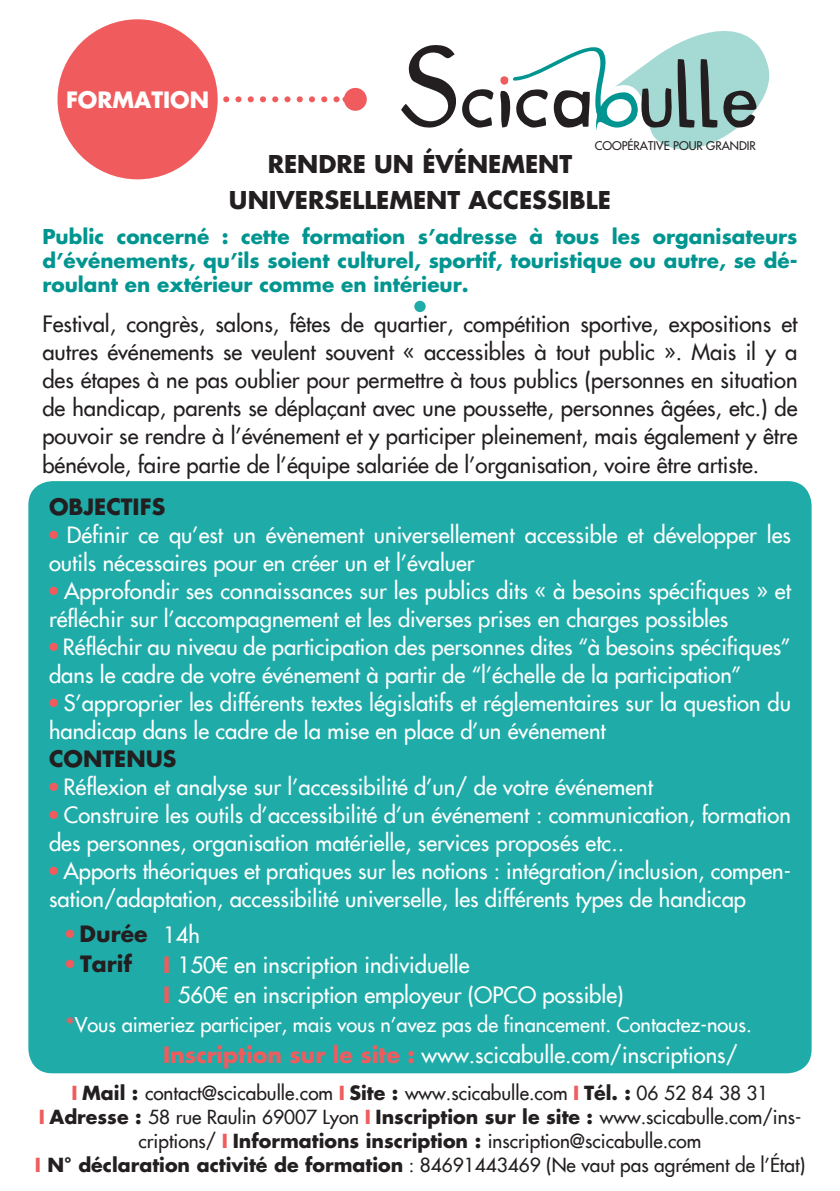
<style>
.page{position:relative;width:840px;height:1191px;background:#fff}
.page>*{position:absolute;margin:0;border:0;box-sizing:border-box;transform-origin:0 0}
.t1{font:700 24px/36px "Futura";color:#231f20;text-align:center}
.t2{font:22px/28px "Futura";color:#fff}
.t3{font:22px/28px "Futura";color:#231f20;text-align:justify}
.t4{font:700 22px "Futura";color:#231f20}
.t5{font:700 22px "Futura";color:#fff}
.t6{font:700 20px/24px "Futura";color:#009590;text-align:justify}
.t7{font:20px "Futura";color:#fff}
.t8{font:19px/24px "Futura";color:#231f20;text-align:center}
.t9{font:11.6px "Futura";color:#231f20}
.s1{font-family:"Futura Std";font-weight:700;font-stretch:condensed;color:#f05c5e}
.s2{font-weight:700;color:#f05c5e}
.s3{font-family:"Arial"}
.s4{font-family:"Futura Std";font-stretch:condensed;color:#f05c5e}
.s5{font-weight:700}
</style>
<div class="page">
<div style="left:28px;top:481px;width:783px;height:592px;background:#1faca9;border-radius:24px"></div>
<div style="left:344px;top:88px;width:22px;height:23px;background:#f05c5e;border-radius:50%"></div>
<svg style="left:217px;top:96px;width:122px;height:6px"></svg>
<div style="left:57px;top:19px;width:160px;height:160px;background:#f05c5e;border-radius:50%"></div>
<svg style="left:401px;top:45px;width:92px;height:83px"></svg>
<svg style="left:500px;top:31px;width:268px;height:119px"></svg>
<div style="left:414px;top:301px;width:11px;height:11px;background:#1faca9;border-radius:50%"></div>
<p class="t5" style="left:66px;top:91px;width:144px">FORMATION</p>
<p class="t9" style="left:594px;top:140px;width:163px">COOPÉRATIVE POUR GRANDIR</p>
<p class="t1" style="left:229px;top:148px;width:383px">RENDRE UN ÉVÉNEMENT<br>UNIVERSELLEMENT ACCESSIBLE</p>
<p class="t6" style="left:42px;top:226px;width:756px">Public concerné : cette formation s’adresse à tous les organisateurs d’événements, qu’ils soient culturel, sportif, touristique ou autre, se dé&shy;roulant en extérieur comme en intérieur.</p>
<p class="t3" style="left:42px;top:312px;width:756px">Festival, congrès, salons, fêtes de quartier, compétition sportive, expositions et autres événements se veulent souvent « accessibles à tout public ». Mais il y a des étapes à ne pas oublier pour permettre à tous publics (personnes en situation de handicap, parents se déplaçant avec une poussette, personnes âgées, etc.) de pouvoir se rendre à l’événement et y participer pleinement, mais également y être bénévole, faire partie de l’équipe salariée de l’organisation, voire être artiste.</p>
<p class="t4" style="left:49px;top:498px;width:118px">OBJECTIFS</p>
<p class="t2" style="left:49px;top:522px;width:743px"><span class="s1">•</span> Définir ce qu’est un évènement universellement accessible et développer les outils nécessaires pour en créer un et l’évaluer</p>
<p class="t2" style="left:49px;top:578px;width:743px"><span class="s1">•</span> Approfondir ses connaissances sur les publics dits « à besoins spécifiques » et réfléchir sur l’accompagnement et les diverses prises en charges possibles</p>
<p class="t2" style="left:49px;top:634px;width:743px"><span class="s1">•</span> Réfléchir au niveau de participation des personnes dites “à besoins spécifiques” dans le cadre de votre événement à partir de “l’échelle de la participation”</p>
<p class="t2" style="left:49px;top:690px;width:743px"><span class="s1">•</span> S’approprier les différents textes législatifs et réglementaires sur la question du handicap dans le cadre de la mise en place d’un événement</p>
<p class="t4" style="left:49px;top:750px;width:129px">CONTENUS</p>
<p class="t2" style="left:49px;top:774px;width:605px"><span class="s1">•</span> Réflexion et analyse sur l’accessibilité d’un/ de votre événement</p>
<p class="t2" style="left:49px;top:802px;width:743px"><span class="s1">•</span> Construire les outils d’accessibilité d’un événement : communication, formation des personnes, organisation matérielle, services proposés etc..</p>
<p class="t2" style="left:49px;top:858px;width:743px"><span class="s1">•</span> Apports théoriques et pratiques sur les notions : intégration/inclusion, compen&shy;sation/adaptation, accessibilité universelle, les différents types de handicap</p>
<p class="t2" style="left:163px;top:921px;width:462px;line-height:30px">14h<br><span class="s2">I</span> 150<span class="s3">€</span> en inscription individuelle<br><span class="s2">I</span> 560<span class="s3">€</span> en inscription employeur (OPCO possible)</p>
<p class="t2" style="left:163px;top:1042px;width:576px"><span class="s2">Inscription sur le site :</span> www.scicabulle.com/inscriptions/</p>
<p class="t4" style="left:65px;top:925px;width:83px"><span class="s4">•</span> Durée</p>
<p class="t4" style="left:65px;top:955px;width:68px"><span class="s4">•</span> Tarif</p>
<p class="t7" style="left:65px;top:1016px;width:688px"><span class="s2">*</span>Vous aimeriez participer, mais vous n’avez pas de financement. Contactez-nous.</p>
<p class="t8" style="left:35px;top:1082px;width:771px"><span class="s2">I</span> <span class="s5">Mail :</span> contact@scicabulle.com <span class="s2">I</span> <span class="s5">Site :</span> www.scicabulle.com <span class="s2">I</span> <span class="s5">Tél. :</span> 06 52 84 38 31<br><span class="s2">I</span> <span class="s5">Adresse :</span> 58 rue Raulin 69007 Lyon <span class="s2">I</span> <span class="s5">Inscription sur le site :</span> www.scicabulle.com/ins&shy;criptions/ <span class="s2">I</span> <span class="s5">Informations inscription :</span> inscription@scicabulle.com<br><span class="s2">I</span> <span class="s5">N° déclaration activité de formation</span> : 84691443469 (Ne vaut pas agrément de l’État)</p>
</div>
